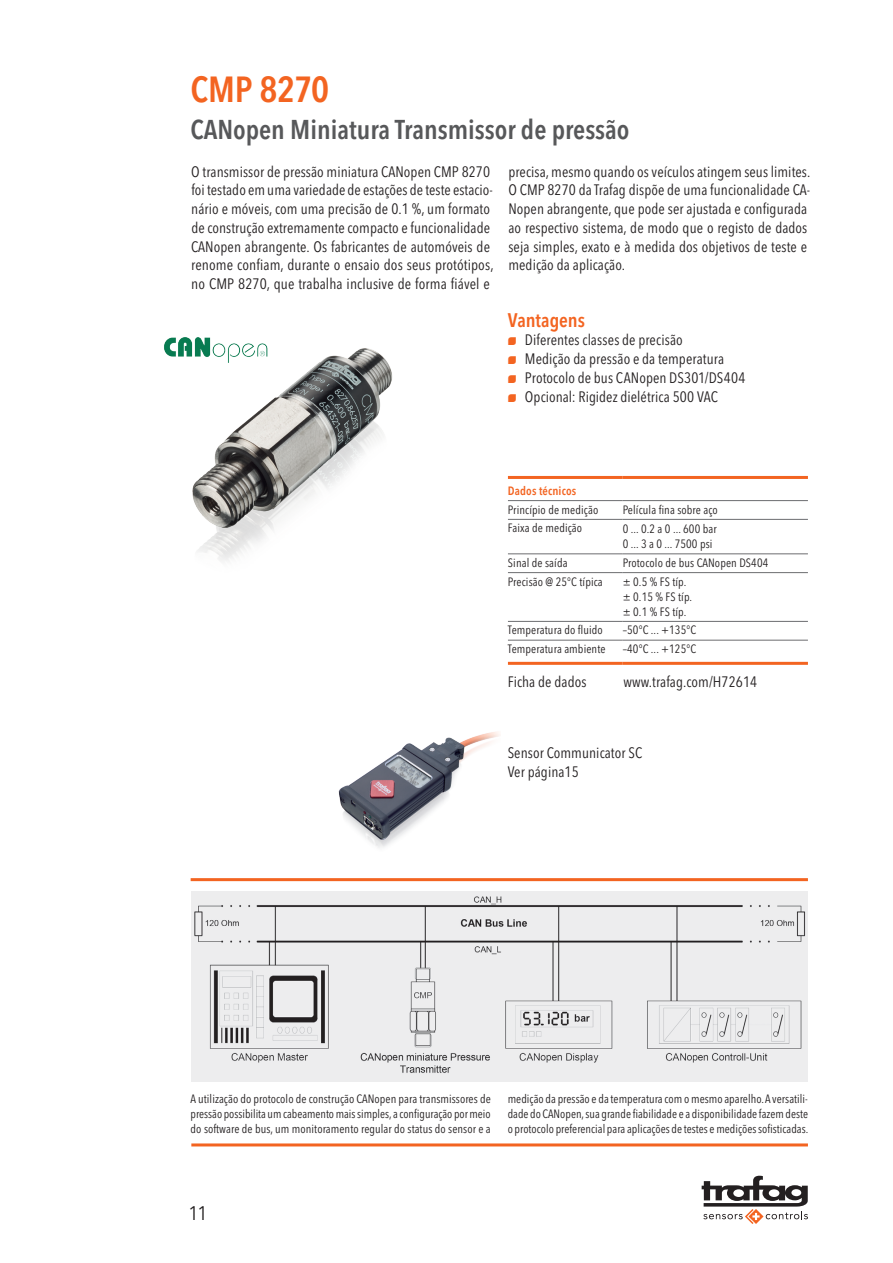
<style>
.page{position:relative;width:893px;height:1263px;background:#fff}
.page>*{position:absolute;margin:0;border:0;box-sizing:border-box;transform-origin:0 0}
.t1{font:600 condensed 36px "Avenir Next LT Pro";letter-spacing:-.01em;color:#f36421}
.t2{font:600 condensed 27px "Avenir Next LT Pro";color:#57585a}
.t3{font:600 condensed 19.5px "Avenir Next LT Pro";letter-spacing:-.005em;color:#f36421}
.t4{font:condensed 19.5px "Avenir Next LT Pro";color:#231f20}
.t5{font:condensed 15px/18.8px "Avenir Next LT Pro";letter-spacing:.005em;color:#231f20}
.t6{font:condensed 12px/15px "Avenir Next LT Pro";letter-spacing:.01em;color:#231f20}
.t7{font:600 condensed 12px "Avenir Next LT Pro";letter-spacing:.01em;color:#f36421}
.s1{font-family:"Trafag Pictos";font-stretch:normal;font-size:10.5px;color:#f36421}
</style>
<div class="page">
<svg style="left:702px;top:1176px;width:106px;height:48px"></svg>
<hr style="left:508px;top:500px;width:115px;height:1px;background:#6c6d70">
<hr style="left:623px;top:500px;width:185px;height:1px;background:#6c6d70">
<hr style="left:508px;top:519px;width:115px;height:1px;background:#6c6d70">
<hr style="left:623px;top:519px;width:185px;height:1px;background:#6c6d70">
<hr style="left:508px;top:553px;width:115px;height:1px;background:#6c6d70">
<hr style="left:623px;top:553px;width:185px;height:1px;background:#6c6d70">
<hr style="left:508px;top:572px;width:115px;height:1px;background:#6c6d70">
<hr style="left:623px;top:572px;width:185px;height:1px;background:#6c6d70">
<hr style="left:508px;top:621px;width:115px;height:1px;background:#6c6d70">
<hr style="left:623px;top:621px;width:185px;height:1px;background:#6c6d70">
<hr style="left:508px;top:640px;width:115px;height:1px;background:#6c6d70">
<hr style="left:623px;top:640px;width:185px;height:1px;background:#6c6d70">
<hr style="left:508px;top:476px;width:115px;height:3px;background:#f36421">
<hr style="left:623px;top:476px;width:185px;height:3px;background:#f36421">
<hr style="left:508px;top:662px;width:115px;height:3px;background:#f36421">
<hr style="left:623px;top:662px;width:185px;height:3px;background:#f36421">
<hr style="left:191px;top:878px;width:617px;height:3px;background:#f36421">
<hr style="left:191px;top:1143px;width:617px;height:3px;background:#f36421">
<img style="left:322px;top:732px;width:179px;height:147px">
<img style="left:191px;top:891px;width:617px;height:190px">
<img style="left:164px;top:337px;width:228px;height:224px">
<h1 class="t1" style="left:191px;top:67px;width:140px">CMP 8270</h1>
<h2 class="t2" style="left:191px;top:113px;width:440px">CANopen Miniatura Transmissor de pressão</h2>
<p class="t5" style="left:191px;top:162px;width:304px">O transmissor de pressão miniatura CANopen CMP 8270 foi testado em uma variedade de estações de teste estacio&shy;nário e móveis, com uma precisão de 0.1 %, um formato de construção extremamente compacto e funcionalidade CANopen abrangente. Os fabricantes de automóveis de renome confiam, durante o ensaio dos seus protótipos, no CMP 8270, que trabalha inclusive de forma fiável e</p>
<p class="t5" style="left:508px;top:162px;width:303px">precisa, mesmo quando os veículos atingem seus limites.<br>O CMP 8270 da Trafag dispõe de uma funcionalidade CA-Nopen abrangente, que pode ser ajustada e configurada ao respectivo sistema, de modo que o registo de dados seja simples, exato e à medida dos objetivos de teste e medição da aplicação.</p>
<h3 class="t3" style="left:508px;top:308px;width:79px">Vantagens</h3>
<p class="t5" style="left:508px;top:331px;width:239px"><span class="s1">N</span> Diferentes classes de precisão<br><span class="s1">N</span> Medição da pressão e da temperatura<br><span class="s1">N</span> Protocolo de bus CANopen DS301/DS404<br><span class="s1">N</span> Opcional: Rigidez dielétrica 500 VAC</p>
<p class="t7" style="left:508px;top:483px;width:70px">Dados técnicos</p>
<p class="t6" style="left:508px;top:502px;width:92px">Princípio de medição</p>
<p class="t6" style="left:623px;top:502px;width:97px">Película fina sobre aço</p>
<p class="t6" style="left:508px;top:520px;width:76px">Faixa de medição</p>
<p class="t6" style="left:623px;top:521px;width:95px">0 ... 0.2 a 0 ... 600 bar<br>0 ... 3 a 0 ... 7500 psi</p>
<p class="t6" style="left:508px;top:555px;width:61px">Sinal de saída</p>
<p class="t6" style="left:623px;top:555px;width:147px">Protocolo de bus CANopen DS404</p>
<p class="t6" style="left:508px;top:574px;width:96px">Precisão @ 25°C típica</p>
<p class="t6" style="left:623px;top:574px;width:71px">± 0.5 % FS típ. ± 0.15 % FS típ. ± 0.1 % FS típ.</p>
<p class="t6" style="left:508px;top:623px;width:96px">Temperatura do fluido</p>
<p class="t6" style="left:623px;top:623px;width:75px">–50°C ... +135°C</p>
<p class="t6" style="left:508px;top:641px;width:99px">Temperatura ambiente</p>
<p class="t6" style="left:623px;top:641px;width:75px">–40°C ... +125°C</p>
<p class="t5" style="left:508px;top:673px;width:80px">Ficha de dados</p>
<p class="t5" style="left:623px;top:673px;width:135px">www.trafag.com/H72614</p>
<p class="t5" style="left:508px;top:743px;width:136px">Sensor Communicator SC<br>Ver página15</p>
<p class="t6" style="left:191px;top:1091px;width:302px;text-align:justify">A utilização do protocolo de construção CANopen para transmissores de pressão possibilita um cabeamento mais simples, a configuração por meio do software de bus, um monitoramento regular do status do sensor e a</p>
<p class="t6" style="left:508px;top:1091px;width:302px;text-align:justify">medição da pressão e da temperatura com o mesmo aparelho. A versatili&shy;dade do CANopen, sua grande fiabilidade e a disponibilidade fazem deste o protocolo preferencial para aplicações de testes e medições sofisticadas.</p>
<h3 class="t4" style="left:189px;top:1201px;width:20px">11</h3>
</div>
